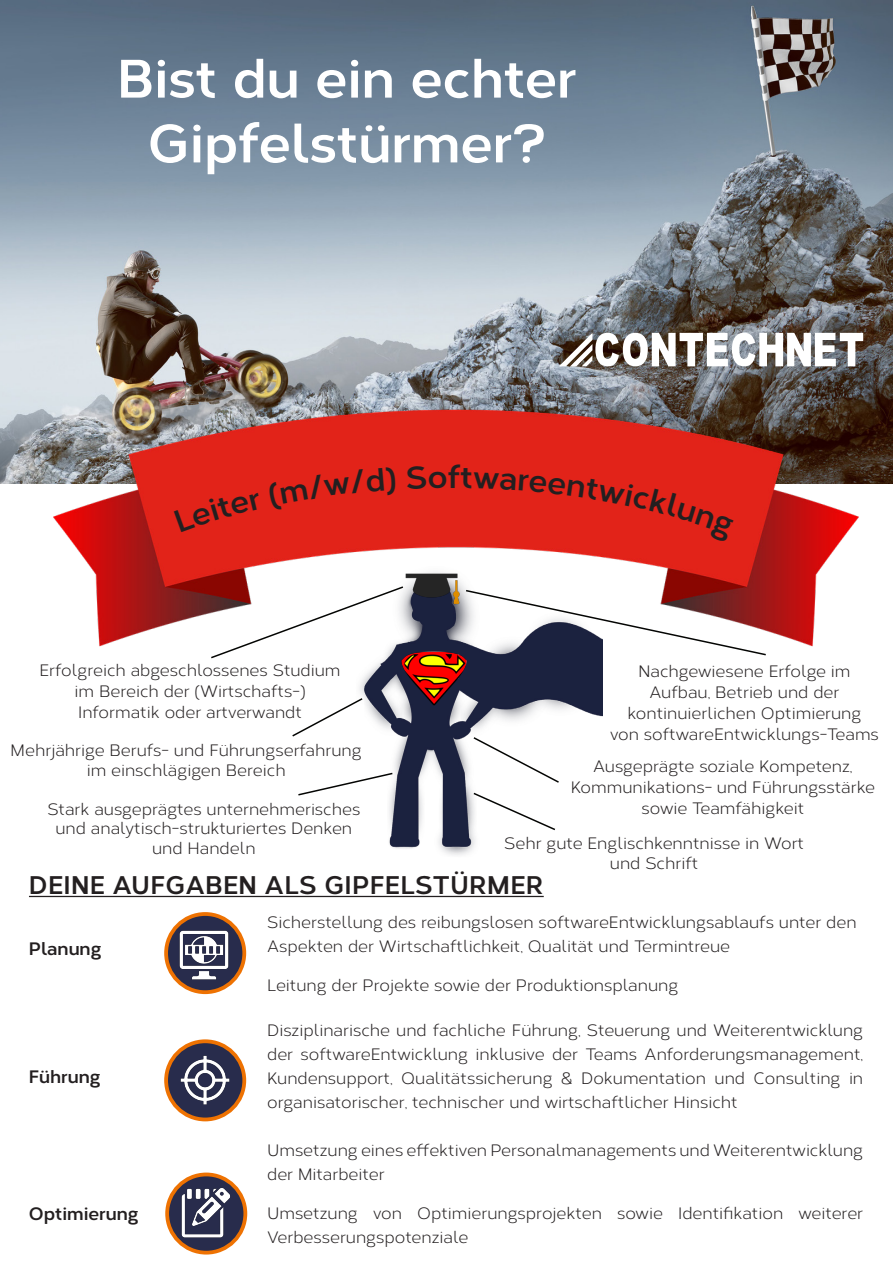
<style>
.page{position:relative;width:893px;height:1263px;background:#fff}
.page>*{position:absolute;margin:0;border:0;box-sizing:border-box;transform-origin:0 0}
.t1{font:700 54px/64.8px "Corbert";color:#fff;text-align:center}
.t2{font:700 31.5px "Corbert";color:#231f20}
.t3{font:700 25.5px "Corbert";letter-spacing:.01em;color:#231f20}
.t4{font:700 18px "Corbert";color:#231f20}
.t5{font:16.5px/21px "Corbert";color:#231f20;text-align:center}
</style>
<div class="page">
<img style="left:0;top:0;width:893px;height:484px">
<img style="left:54px;top:327px;width:804px;height:390px">
<svg style="left:559px;top:333px;width:304px;height:33px"></svg>
<img style="left:352px;top:566px;width:250px;height:289px">
<img style="left:395px;top:648px;width:79px;height:60px">
<hr style="left:29px;top:896px;width:515px;height:1px;background:#231f20">
<svg style="left:166px;top:914px;width:78px;height:78px;fill:#282c4c"></svg>
<div style="left:164px;top:912px;width:82px;height:82px;border:4px solid #ee7202;border-radius:50%"></div>
<svg style="left:166px;top:1041px;width:78px;height:78px"></svg>
<div style="left:164px;top:1039px;width:82px;height:82px;border:4px solid #ee7202;border-radius:50%"></div>
<img style="left:178px;top:1052px;width:55px;height:56px">
<img style="left:177px;top:927px;width:55px;height:55px">
<svg style="left:167px;top:1174px;width:78px;height:79px"></svg>
<div style="left:165px;top:1172px;width:82px;height:82px;border:4px solid #ee7202;border-radius:50%"></div>
<img style="left:179px;top:1185px;width:55px;height:56px">
<svg style="left:209px;top:585px;width:196px;height:75px"></svg>
<svg style="left:291px;top:697px;width:73px;height:41px"></svg>
<svg style="left:298px;top:772px;width:96px;height:25px"></svg>
<svg style="left:472px;top:736px;width:89px;height:48px"></svg>
<svg style="left:464px;top:589px;width:303px;height:67px"></svg>
<img style="left:398px;top:553px;width:68px;height:58px">
<svg style="left:472px;top:791px;width:85px;height:40px"></svg>
<div style="left:174px;top:467px;width:222px;height:65px;background:#e22319"></div>
<svg style="left:407px;top:466px;width:39px;height:23px"></svg>
<div style="left:461px;top:468px;width:273px;height:75px;background:#e22319"></div>
<h1 class="t1" style="left:117px;top:42px;width:461px">Bist du ein echter<br>Gipfelstürmer?</h1>
<p class="t5" style="left:40px;top:659px;width:302px">Erfolgreich abgeschlossenes Studium im Bereich der (Wirtschafts-)<br>Informatik oder artverwandt</p>
<p class="t5" style="left:11px;top:740px;width:353px;line-height:19.8px">Mehrjährige Berufs- und Führungserfahrung im einschlägigen Bereich</p>
<p class="t5" style="left:47px;top:798px;width:314px;line-height:19.8px">Stark ausgeprägtes unternehmerisches und analytisch-strukturiertes Denken und Handeln</p>
<h2 class="t2" style="left:448px;top:452px;width:14px">f</h2>
<p class="t5" style="left:610px;top:660px;width:270px">Nachgewiesene Erfolge im<br>Aufbau, Betrieb und der kontinuierlichen Optimierung<br>von softwareEntwicklungs-Teams</p>
<p class="t5" style="left:571px;top:755px;width:306px">Ausgeprägte soziale Kompetenz,<br>Kommunikations- und Führungsstärke sowie Teamfähigkeit</p>
<p class="t5" style="left:504px;top:832px;width:301px;line-height:19.8px">Sehr gute Englischkenntnisse in Wort und Schrift</p>
<h3 class="t3" style="left:29px;top:865px;width:156px">Deine Aufgab</h3>
<h3 class="t3" style="left:223px;top:865px;width:322px">en als Gipfelstürmer</h3>
<p class="t5" style="left:267px;top:909px;width:591px;line-height:24px;text-align:left">Sicherstellung des reibungslosen softwareEntwicklungsablaufs unter den<br>Aspekten der Wirtschaftlichkeit, Qualität und Termintreue</p>
<p class="t5" style="left:267px;top:974px;width:413px">Leitung der Projekte sowie der Produktionsplanung</p>
<p class="t4" style="left:29px;top:934px;width:74px">Planung</p>
<p class="t4" style="left:29px;top:1063px;width:73px">Führung</p>
<p class="t5" style="left:267px;top:1017px;width:598px;line-height:24px;text-align:justify">Disziplinarische und fachliche Führung, Steuerung und Weiterentwicklung der softwareEntwicklung inklusive der Teams Anforderungsmanagement, Kundensupport, Qualitätssicherung &amp; Dokumentation und Consulting in organisatorischer, technischer und wirtschaftlicher Hinsicht</p>
<p class="t5" style="left:267px;top:1137px;width:598px;line-height:24px;text-align:left">Umsetzung eines effektiven Personalmanagements und Weiterentwicklung der Mitarbeiter</p>
<p class="t4" style="left:29px;top:1200px;width:111px">Optimierung</p>
<p class="t5" style="left:267px;top:1200px;width:598px;line-height:24px;text-align:left">Umsetzung von Optimierungsprojekten sowie Identifikation weiterer<br>Verbesserungspotenziale</p>
</div>
